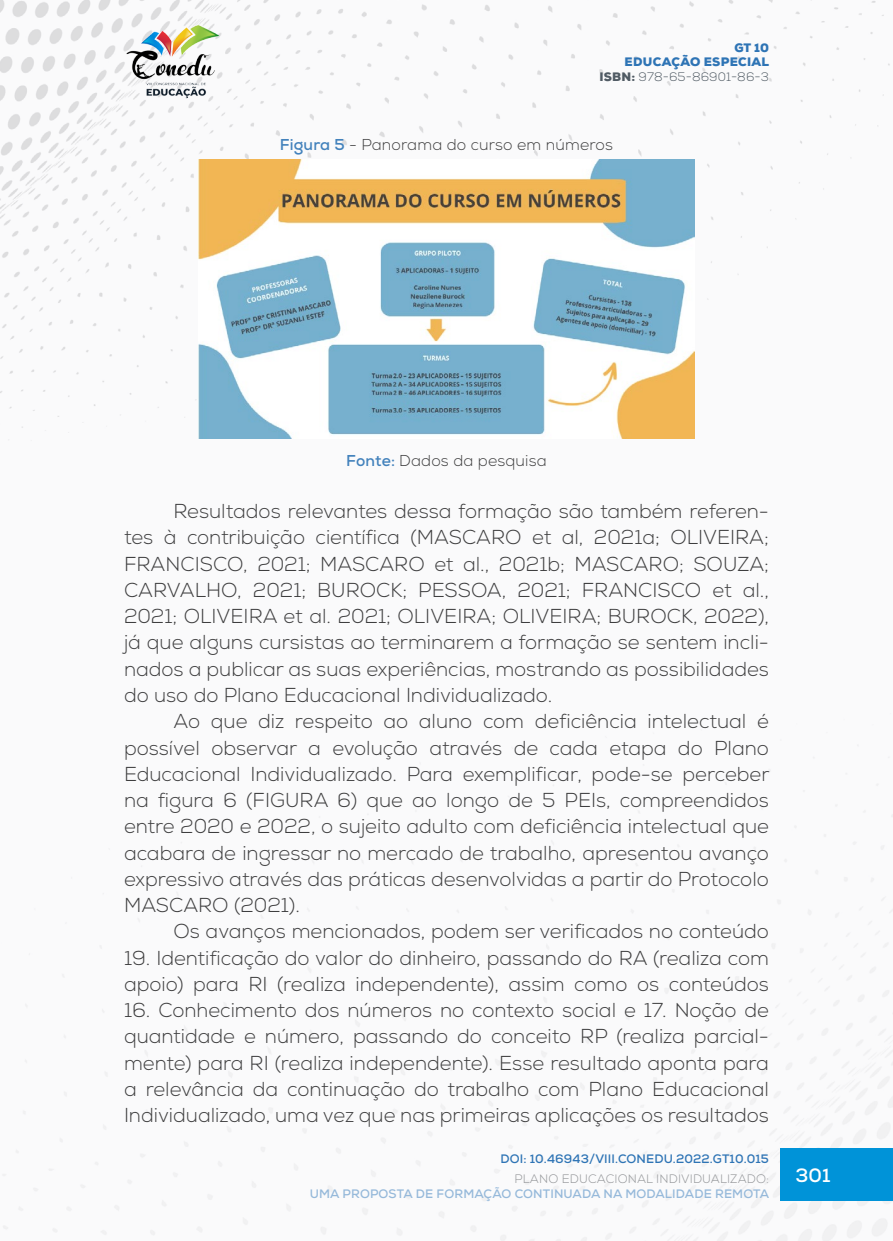
<style>
.page{position:relative;width:893px;height:1241px;background:#fff}
.page>*{position:absolute;margin:0;border:0;box-sizing:border-box;transform-origin:0 0}
._8_CORPO{font:300 20.12px/26.2px "Nexa";color:#3e3e3f;text-align:justify}
.t1{font:700 19.25px "Nexa";color:#fff}
._11_LEGENDAS{font:300 15.75px "Nexa";letter-spacing:.01em;color:#3e3e3f}
._12_FONTES{font:300 15.75px "Nexa";letter-spacing:.01em;color:#3e3e3f}
.t2{font:700 12.25px "Nexa";letter-spacing:.01em;color:#96b9da}
.t3{font:900 12.25px/14.7px "Nexa";letter-spacing:.025em;color:#2e74b5;text-align:right}
.t4{font:700 12.25px "Nexa";letter-spacing:.01em;color:#2e74b5}
.t5{font:300 12.25px "Nexa";letter-spacing:.01em;color:#939598}
.s1{color:#505b64}
.s2{font-weight:300;color:#505b64}
.s3{font-weight:700;color:#4382bc}
</style>
<div class="page">
<img style="left:0;top:0;width:893px;height:1240px">
<div style="left:781px;top:1148px;width:112px;height:52px;background:#0093d8"></div>
<img style="left:124px;top:25px;width:98px;height:74px">
<img style="left:198px;top:159px;width:496px;height:279px">
<p class="t3" style="left:599px;top:40px;width:171px">GT 10<br>EDUCAÇÃO ESPECIAL<br><span class="s1">ISBN:</span> <span class="s2">978-65-86901-86-3</span></p>
<p class="_11_LEGENDAS" style="left:280px;top:136px;width:335px"><span class="s3">Figura 5</span> - Panorama do curso em números</p>
<p class="_12_FONTES" style="left:346px;top:451px;width:202px"><span class="s3">Fonte:</span> Dados da pesquisa</p>
<p class="_8_CORPO" style="left:124px;top:498px;width:646px;text-indent:50px">Resultados relevantes dessa formação são também referen&shy;tes à contribuição científica (MASCARO et al, 2021a; OLIVEIRA; FRANCISCO, 2021; MASCARO et al., 2021b; MASCARO; SOUZA; CARVALHO, 2021; BUROCK; PESSOA, 2021; FRANCISCO et al., 2021; OLIVEIRA et al. 2021; OLIVEIRA; OLIVEIRA; BUROCK, 2022), já que alguns cursistas ao terminarem a formação se sentem incli&shy;nados a publicar as suas experiências, mostrando as possibilidades do uso do Plano Educacional Individualizado.</p>
<p class="_8_CORPO" style="left:124px;top:708px;width:647px;text-indent:50px">Ao que diz respeito ao aluno com deficiência intelectual é possível observar a evolução através de cada etapa do Plano Educacional Individualizado. Para exemplificar, pode-se perceber na figura 6 (FIGURA 6) que ao longo de 5 PEIs, compreendidos entre 2020 e 2022, o sujeito adulto com deficiência intelectual que acabara de ingressar no mercado de trabalho, apresentou avanço expressivo através das práticas desenvolvidas a partir do Protocolo MASCARO (2021).</p>
<p class="_8_CORPO" style="left:174px;top:918px;width:597px">Os avanços mencionados, podem ser verificados no conteúdo</p>
<p class="_8_CORPO" style="left:124px;top:945px;width:646px">19. Identificação do valor do dinheiro, passando do RA (realiza com apoio) para RI (realiza independente), assim como os conteúdos</p>
<p class="_8_CORPO" style="left:124px;top:997px;width:646px">16. Conhecimento dos números no contexto social e 17. Noção de quantidade e número, passando do conceito RP (realiza parcial&shy;mente) para RI (realiza independente). Esse resultado aponta para a relevância da continuação do trabalho com Plano Educacional Individualizado, uma vez que nas primeiras aplicações os resultados</p>
<p class="t4" style="left:500px;top:1150px;width:270px">DOI: 10.46943/VIII.CONEDU.2022.GT10.015</p>
<p class="t5" style="left:515px;top:1171px;width:256px">PLANO EDUCACIONAL INDIVIDUALIZADO:</p>
<p class="t2" style="left:310px;top:1185px;width:461px">UMA PROPOSTA DE FORMAÇÃO CONTINUADA NA MODALIDADE REMOTA</p>
<p class="t1" style="left:796px;top:1162px;width:36px">301</p>
</div>
